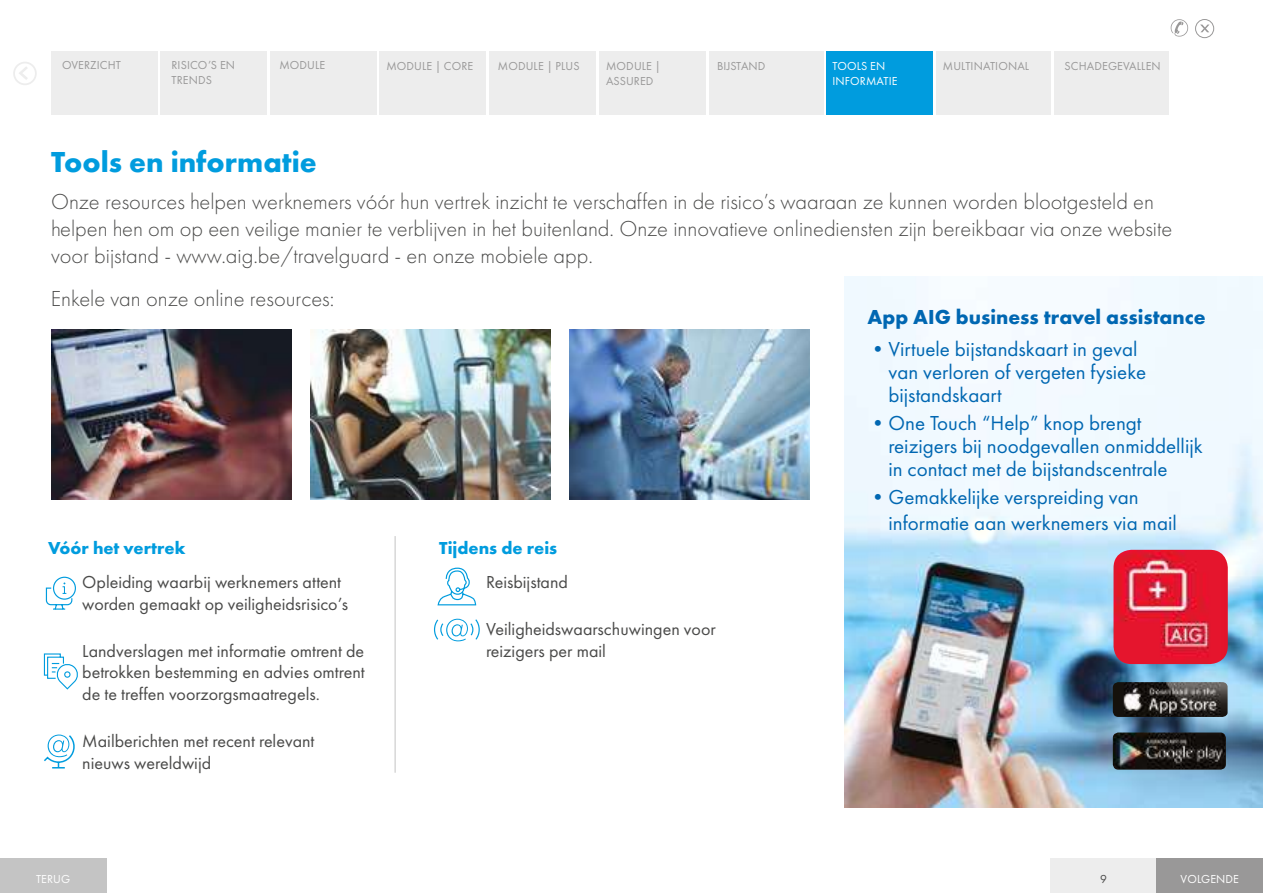
<style>
.page{position:relative;width:1263px;height:893px;background:#fff}
.page>*{position:absolute;margin:0;border:0;box-sizing:border-box;transform-origin:0 0}
.t1{font:700 30px "Futura PT";color:#009cde}
.t2{font:300 22.5px/27px "Futura PT";color:#4a4a49}
.t3{font:21px/23.2px "Futura PT";color:#0067b2}
.t4{font:700 21px "Futura PT";color:#0067b2}
.t5{font:18px/21.6px "Futura PT";color:#4a4a49}
.t6{font:700 18px "Futura PT";color:#009cde}
.t7{font:12px/15px "Futura PT";letter-spacing:.01em;color:#999898}
.t8{font:12px/15px "Futura PT";letter-spacing:.01em;color:#fff}
.t9{font:12px "Futura PT";color:#4a4a49}
</style>
<div class="page">
<svg style="left:1171px;top:19px;width:17px;height:18px"></svg>
<div style="left:1195px;top:19px;width:19px;height:19px;border:1px solid #999898;border-radius:50%"></div>
<svg style="left:1200px;top:25px;width:9px;height:7px"></svg>
<svg style="left:19px;top:67px;width:9px;height:13px"></svg>
<div style="left:13px;top:62px;width:24px;height:23px;border:2px solid #ededed;border-radius:50%"></div>
<img style="left:310px;top:329px;width:240px;height:171px">
<img style="left:844px;top:276px;width:419px;height:532px">
<div style="left:1050px;top:859px;width:213px;height:34px;background:#ededed"></div>
<div style="left:0;top:859px;width:106px;height:34px;background:#c4c4c4"></div>
<div style="left:1157px;top:859px;width:106px;height:34px;background:#999898"></div>
<div style="left:827px;top:51px;width:106px;height:64px;background:#009cde"></div>
<div style="left:490px;top:51px;width:106px;height:64px;background:#ededed"></div>
<div style="left:1054px;top:51px;width:115px;height:64px;background:#ededed"></div>
<div style="left:936px;top:51px;width:115px;height:64px;background:#ededed"></div>
<div style="left:709px;top:51px;width:114px;height:64px;background:#ededed"></div>
<div style="left:380px;top:51px;width:106px;height:64px;background:#ededed"></div>
<div style="left:270px;top:51px;width:106px;height:64px;background:#ededed"></div>
<div style="left:599px;top:51px;width:106px;height:64px;background:#ededed"></div>
<div style="left:161px;top:51px;width:106px;height:64px;background:#ededed"></div>
<div style="left:51px;top:51px;width:106px;height:64px;background:#ededed"></div>
<hr style="left:395px;top:536px;width:1px;height:237px;background:#c4c4c4">
<img style="left:1113px;top:682px;width:114px;height:35px">
<img style="left:1113px;top:732px;width:113px;height:38px">
<img style="left:51px;top:329px;width:240px;height:171px">
<img style="left:569px;top:329px;width:240px;height:171px">
<div style="left:53px;top:577px;width:23px;height:23px;border:1px solid #009cde;border-radius:50%"></div>
<svg style="left:45px;top:582px;width:28px;height:28px"></svg>
<svg style="left:43px;top:653px;width:35px;height:37px"></svg>
<svg style="left:44px;top:734px;width:31px;height:35px"></svg>
<svg style="left:437px;top:567px;width:40px;height:39px"></svg>
<img style="left:1113px;top:550px;width:115px;height:114px">
<svg style="left:434px;top:619px;width:46px;height:22px"></svg>
<p class="t7" style="left:279px;top:57px;width:47px">MODULE</p>
<p class="t7" style="left:386px;top:59px;width:89px">MODULE | CORE</p>
<p class="t7" style="left:606px;top:59px;width:56px">MODULE |</p>
<p class="t7" style="left:943px;top:59px;width:88px">MULTINATIONAL</p>
<p class="t7" style="left:1064px;top:59px;width:98px">SCHADEGEVALLEN</p>
<p class="t7" style="left:606px;top:74px;width:49px">ASSURED</p>
<p class="t7" style="left:62px;top:57px;width:60px">OVERZICHT</p>
<p class="t7" style="left:171px;top:57px;width:65px">RISICO’S EN<br>TRENDS</p>
<p class="t7" style="left:717px;top:59px;width:50px">BIJSTAND</p>
<p class="t8" style="left:832px;top:59px;width:67px">TOOLS EN<br>INFORMATIE</p>
<p class="t7" style="left:498px;top:59px;width:83px">MODULE | PLUS</p>
<h1 class="t1" style="left:51px;top:142px;width:267px">Tools en informatie</h1>
<p class="t2" style="left:51px;top:188px;width:1123px">Onze resources helpen werknemers vóór hun vertrek inzicht te verschaffen in de risico’s waaraan ze kunnen worden blootgesteld en helpen hen om op een veilige manier te verblijven in het buitenland. Onze innovatieve onlinediensten zijn bereikbaar via onze website voor bijstand - www.aig.be/travelguard - en onze mobiele app.</p>
<p class="t2" style="left:51px;top:285px;width:285px">Enkele van onze online resources:</p>
<p class="t6" style="left:48px;top:536px;width:139px">Vóór het vertrek</p>
<p class="t5" style="left:82px;top:571px;width:267px">Opleiding waarbij werknemers attent worden gemaakt op veiligheidsrisico’s</p>
<p class="t5" style="left:82px;top:640px;width:284px;text-align:justify">Landverslagen met informatie omtrent de betrokken bestemming en advies omtrent de te treffen voorzorgsmaatregels.</p>
<p class="t5" style="left:82px;top:730px;width:234px">Mailberichten met recent relevant nieuws wereldwijd</p>
<p class="t6" style="left:439px;top:536px;width:120px">Tijdens de reis</p>
<p class="t5" style="left:486px;top:571px;width:83px">Reisbijstand</p>
<p class="t5" style="left:486px;top:618px;width:231px">Veiligheidswaarschuwingen voor reizigers per mail</p>
<p class="t4" style="left:867px;top:303px;width:340px">App AIG business travel assistance</p>
<p class="t3" style="left:888px;top:337px;width:259px;text-indent:-21px">•Virtuele bijstandskaart in geval van verloren of vergeten fysieke bijstandskaart</p>
<p class="t3" style="left:888px;top:411px;width:316px;text-indent:-21px">•One Touch “Help” knop brengt reizigers bij noodgevallen onmiddellijk in contact met de bijstandscentrale</p>
<p class="t3" style="left:888px;top:483px;width:290px;line-height:26.5px;text-indent:-21px">•Gemakkelijke verspreiding van informatie aan werknemers via mail</p>
<p class="t8" style="left:36px;top:871px;width:36px">TERUG</p>
<p class="t9" style="left:1100px;top:872px;width:8px">9</p>
<p class="t8" style="left:1180px;top:871px;width:60px">VOLGENDE</p>
</div>
